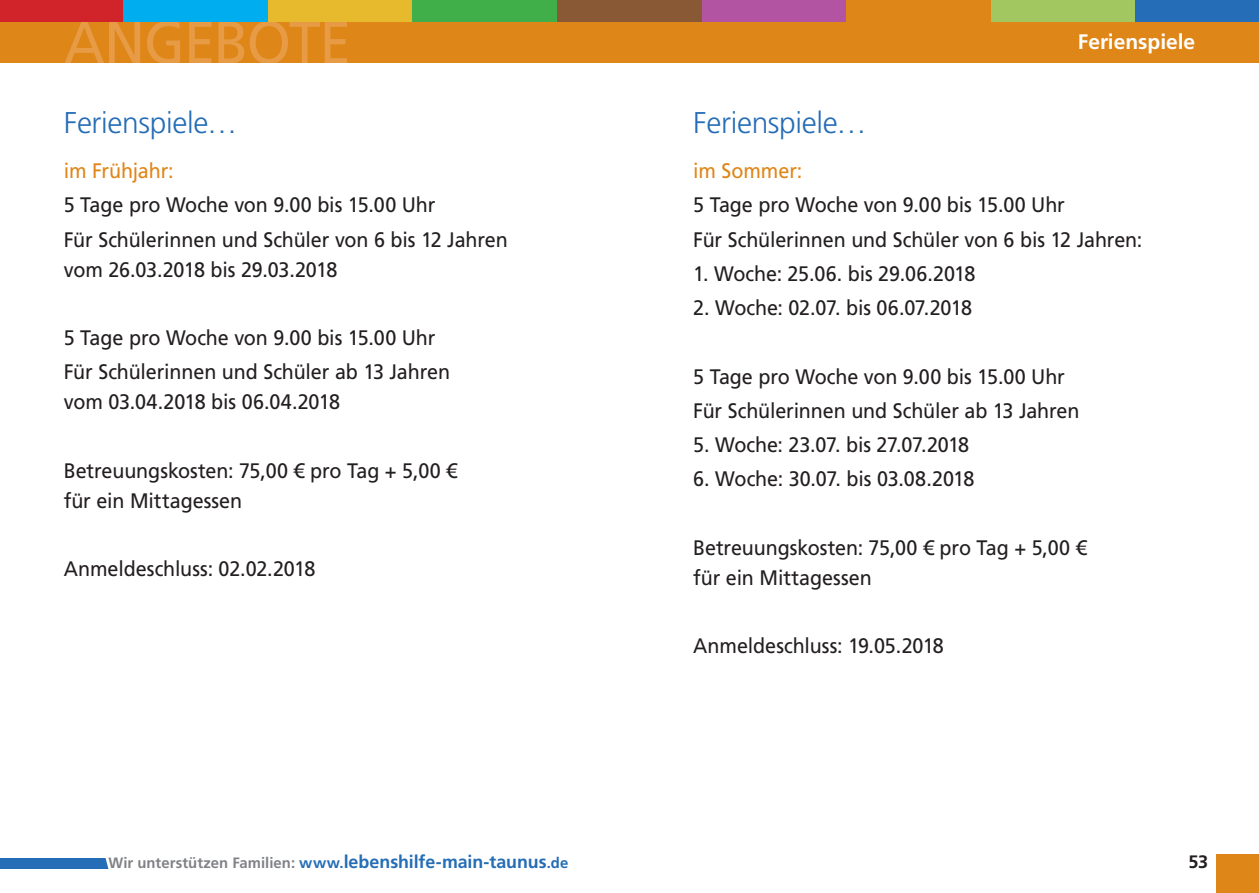
<style>
.page{position:relative;width:1259px;height:893px;background:#fff}
.page>*{position:absolute;margin:0;border:0;box-sizing:border-box;transform-origin:0 0}
.t1{font:60px "Frutiger LT";letter-spacing:-.025em;color:#e79b44;scale:.95 1}
.t2{font:300 30px "Frutiger LT";letter-spacing:-.01em;color:#256db6}
.t3{font:21px/34.2px "Frutiger LT";letter-spacing:-.005em;color:#231f20;scale:.94 1}
.t4{font:21px "Frutiger LT";letter-spacing:-.01em;color:#df8619;scale:.94 1}
.t5{font:700 21px "Frutiger LT";letter-spacing:-.005em;color:#fff}
.t6{font:700 18px "Frutiger LT";color:#231f20}
.t7{font:700 15px "Frutiger LT";letter-spacing:.005em;color:#808285}
.s1{color:#256db6}
.s2{font-size:18px;color:#256db6}
</style>
<div class="page">
<div style="left:0;top:21px;width:1259px;height:43px;background:#df8619"></div>
<div style="left:0;top:858px;width:110px;height:10px;background:#256db6"></div>
<svg style="left:101px;top:858px;width:9px;height:11px"></svg>
<div style="left:1216px;top:855px;width:43px;height:38px;background:#df8619"></div>
<div style="left:0;top:63px;width:1259px;height:11px;background:#fff"></div>
<div style="left:0;top:0;width:123px;height:22px;background:#d1232a"></div>
<div style="left:123px;top:0;width:145px;height:22px;background:#00aeef"></div>
<div style="left:268px;top:0;width:144px;height:22px;background:#e7b92d"></div>
<div style="left:412px;top:0;width:145px;height:22px;background:#40ae49"></div>
<div style="left:557px;top:0;width:145px;height:22px;background:#895936"></div>
<div style="left:702px;top:0;width:144px;height:22px;background:#b254a1"></div>
<div style="left:846px;top:0;width:145px;height:22px;background:#df8619"></div>
<div style="left:991px;top:0;width:144px;height:22px;background:#a3c760"></div>
<div style="left:1135px;top:0;width:124px;height:22px;background:#256db6"></div>
<h1 class="t1" style="left:64px;top:7px;width:304px">ANGEBOTE</h1>
<h2 class="t2" style="left:64px;top:106px;width:175px">Ferienspiele…</h2>
<p class="t4" style="left:64px;top:158px;width:118px">im Frühjahr:</p>
<p class="t3" style="left:64px;top:188px;width:474px">5 Tage pro Woche von 9.00 bis 15.00 Uhr<br>Für Schülerinnen und Schüler von 6 bis 12 Jahren</p>
<p class="t3" style="left:64px;top:252px;width:292px">vom 26.03.2018 bis 29.03.2018</p>
<p class="t3" style="left:64px;top:321px;width:412px">5 Tage pro Woche von 9.00 bis 15.00 Uhr<br>Für Schülerinnen und Schüler ab 13 Jahren</p>
<p class="t3" style="left:64px;top:385px;width:295px">vom 03.04.2018 bis 06.04.2018</p>
<p class="t3" style="left:64px;top:456px;width:420px;line-height:30px">Betreuungskosten: 75,00 € pro Tag + 5,00 € für ein Mittagessen</p>
<p class="t3" style="left:64px;top:552px;width:269px">Anmeldeschluss: 02.02.2018</p>
<p class="t5" style="left:1078px;top:30px;width:119px">Ferienspiele</p>
<h2 class="t2" style="left:693px;top:106px;width:175px">Ferienspiele…</h2>
<p class="t4" style="left:693px;top:158px;width:118px">im Sommer:</p>
<p class="t3" style="left:693px;top:188px;width:479px">5 Tage pro Woche von 9.00 bis 15.00 Uhr<br>Für Schülerinnen und Schüler von 6 bis 12 Jahren:</p>
<p class="t3" style="left:693px;top:257px;width:302px">1. Woche: 25.06. bis 29.06.2018</p>
<p class="t3" style="left:693px;top:291px;width:298px">2. Woche: 02.07. bis 06.07.2018</p>
<p class="t3" style="left:693px;top:359px;width:412px">5 Tage pro Woche von 9.00 bis 15.00 Uhr<br>Für Schülerinnen und Schüler ab 13 Jahren</p>
<p class="t3" style="left:693px;top:428px;width:295px">5. Woche: 23.07. bis 27.07.2018</p>
<p class="t3" style="left:693px;top:462px;width:301px">6. Woche: 30.07. bis 03.08.2018</p>
<p class="t3" style="left:693px;top:533px;width:420px;line-height:30px">Betreuungskosten: 75,00 € pro Tag + 5,00 € für ein Mittagessen</p>
<p class="t3" style="left:693px;top:629px;width:268px">Anmeldeschluss: 19.05.2018</p>
<p class="t7" style="left:108px;top:854px;width:461px">Wir unterstützen Familien: <span class="s1">www.</span><span class="s2">lebenshilfe-main-taunus</span><span class="s1">.de</span></p>
<p class="t6" style="left:1188px;top:851px;width:21px">53</p>
</div>
